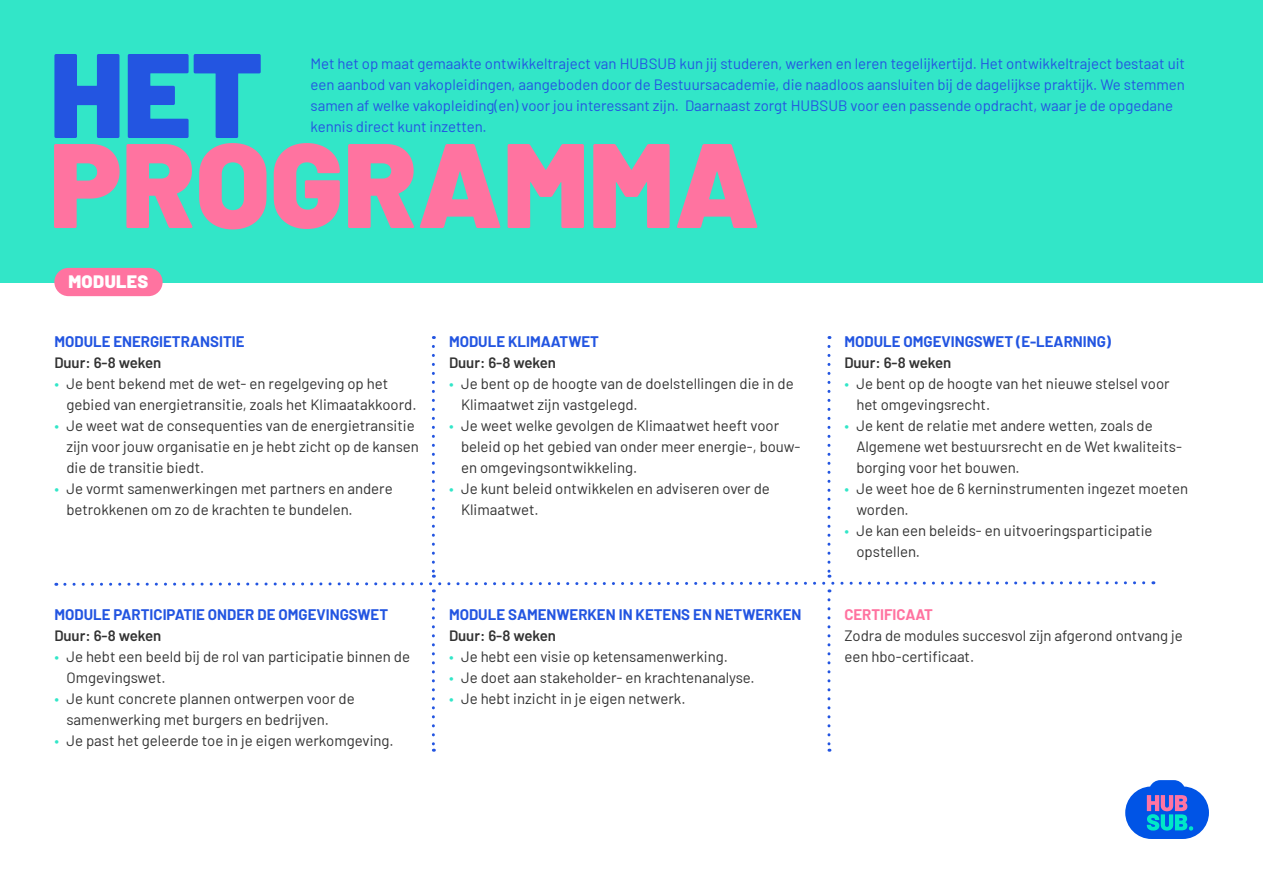
<style>
.page{position:relative;width:1263px;height:893px;background:#fff}
.page>*{position:absolute;margin:0;border:0;box-sizing:border-box;transform-origin:0 0}
.t1{font:900 120px "Barlow";color:#ff73a0}
.t2{font:900 120px "Barlow";color:#2355e1}
.t3{font:900 18px "Barlow";letter-spacing:.02em;color:#fff}
.t4{font:15px/21px "Barlow";color:#323232}
.t5{font:15px/21px "Barlow";color:#2355e1}
.t6{font:700 15px "Barlow";color:#2355e1}
.t7{font:600 15px "Barlow";color:#323232}
.t8{font:700 15px "Barlow";color:#ff73a0}
.s1{color:#32e6c8}
</style>
<div class="page">
<div style="left:0;top:0;width:1263px;height:282px;background:#32e6c8"></div>
<div style="left:54px;top:268px;width:109px;height:28px;background:#ff73a0;border-radius:14px"></div>
<svg style="left:1125px;top:780px;width:84px;height:59px"></svg>
<svg style="left:827px;top:600px;width:3px;height:152px"></svg>
<svg style="left:56px;top:346px;width:1098px;height:246px"></svg>
<svg style="left:432px;top:600px;width:3px;height:152px"></svg>
<h1 class="t2" style="left:50px;top:5px;width:215px">HET</h1>
<h1 class="t1" style="left:50px;top:95px;width:712px">PROGRAMMA</h1>
<p class="t5" style="left:310px;top:52px;width:876px">Met het op maat gemaakte ontwikkeltraject van HUBSUB kun jij studeren, werken en leren tegelijkertijd. Het ontwikkeltraject bestaat uit een aanbod van vakopleidingen, aangeboden door de Bestuursacademie, die naadloos aansluiten bij de dagelijkse praktijk. We stemmen samen af welke vakopleiding(en) voor jou interessant zijn. Daarnaast zorgt HUBSUB voor een passende opdracht, waar je de opgedane kennis direct kunt inzetten.</p>
<p class="t3" style="left:68px;top:268px;width:81px">MODULES</p>
<p class="t6" style="left:54px;top:330px;width:192px">MODULE ENERGIETRANSITIE</p>
<p class="t7" style="left:54px;top:351px;width:109px">Duur: 6-8 weken</p>
<p class="t4" style="left:66px;top:371px;width:352px;text-indent:-12px"><span class="s1">•</span> Je bent bekend met de wet- en regelgeving op het gebied van energietransitie, zoals het Klimaatakkoord.</p>
<p class="t4" style="left:66px;top:413px;width:354px;text-indent:-12px"><span class="s1">•</span> Je weet wat de consequenties van de energietransitie zijn voor jouw organisatie en je hebt zicht op de kansen die de transitie biedt.</p>
<p class="t4" style="left:66px;top:476px;width:328px;text-indent:-12px"><span class="s1">•</span> Je vormt samenwerkingen met partners en andere betrokkenen om zo de krachten te bundelen.</p>
<p class="t6" style="left:449px;top:330px;width:151px">MODULE KLIMAATWET</p>
<p class="t7" style="left:449px;top:351px;width:109px">Duur: 6-8 weken</p>
<p class="t4" style="left:461px;top:371px;width:334px;text-indent:-12px"><span class="s1">•</span> Je bent op de hoogte van de doelstellingen die in de<br>Klimaatwet zijn vastgelegd.</p>
<p class="t4" style="left:461px;top:413px;width:341px;text-indent:-12px"><span class="s1">•</span> Je weet welke gevolgen de Klimaatwet heeft voor beleid op het gebied van onder meer energie-, bouw&shy;en omgevingsontwikkeling.</p>
<p class="t4" style="left:461px;top:476px;width:310px;text-indent:-12px"><span class="s1">•</span> Je kunt beleid ontwikkelen en adviseren over de<br>Klimaatwet.</p>
<p class="t6" style="left:54px;top:603px;width:335px">MODULE PARTICIPATIE ONDER DE OMGEVINGSWET</p>
<p class="t7" style="left:54px;top:624px;width:109px">Duur: 6-8 weken</p>
<p class="t4" style="left:66px;top:645px;width:345px;text-indent:-12px"><span class="s1">•</span> Je hebt een beeld bij de rol van participatie binnen de<br>Omgevingswet.</p>
<p class="t4" style="left:66px;top:687px;width:290px;text-indent:-12px"><span class="s1">•</span> Je kunt concrete plannen ontwerpen voor de samenwerking met burgers en bedrijven.</p>
<p class="t4" style="left:54px;top:729px;width:341px"><span class="s1">•</span> Je past het geleerde toe in je eigen werkomgeving.</p>
<p class="t6" style="left:449px;top:603px;width:354px">MODULE SAMENWERKEN IN KETENS EN NETWERKEN</p>
<p class="t7" style="left:449px;top:624px;width:109px">Duur: 6-8 weken</p>
<p class="t4" style="left:449px;top:645px;width:280px"><span class="s1">•</span> Je hebt een visie op ketensamenwerking.</p>
<p class="t4" style="left:449px;top:666px;width:307px"><span class="s1">•</span> Je doet aan stakeholder- en krachtenanalyse.</p>
<p class="t4" style="left:449px;top:687px;width:238px"><span class="s1">•</span> Je hebt inzicht in je eigen netwerk.</p>
<p class="t6" style="left:844px;top:330px;width:268px">MODULE OMGEVINGSWET (E-LEARNING)</p>
<p class="t7" style="left:844px;top:351px;width:109px">Duur: 6-8 weken</p>
<p class="t4" style="left:856px;top:371px;width:315px;text-indent:-12px"><span class="s1">•</span> Je bent op de hoogte van het nieuwe stelsel voor het omgevingsrecht.</p>
<p class="t4" style="left:856px;top:413px;width:327px;text-indent:-12px"><span class="s1">•</span> Je kent de relatie met andere wetten, zoals de<br>Algemene wet bestuursrecht en de Wet kwaliteits&shy;borging voor het bouwen.</p>
<p class="t4" style="left:856px;top:476px;width:333px;text-indent:-12px"><span class="s1">•</span> Je weet hoe de 6 kerninstrumenten ingezet moeten worden.</p>
<p class="t4" style="left:856px;top:518px;width:298px;text-indent:-12px"><span class="s1">•</span> Je kan een beleids- en uitvoeringsparticipatie opstellen.</p>
<p class="t8" style="left:844px;top:603px;width:90px">CERTIFICAAT</p>
<p class="t4" style="left:844px;top:624px;width:340px">Zodra de modules succesvol zijn afgerond ontvang je een hbo-certificaat.</p>
</div>
